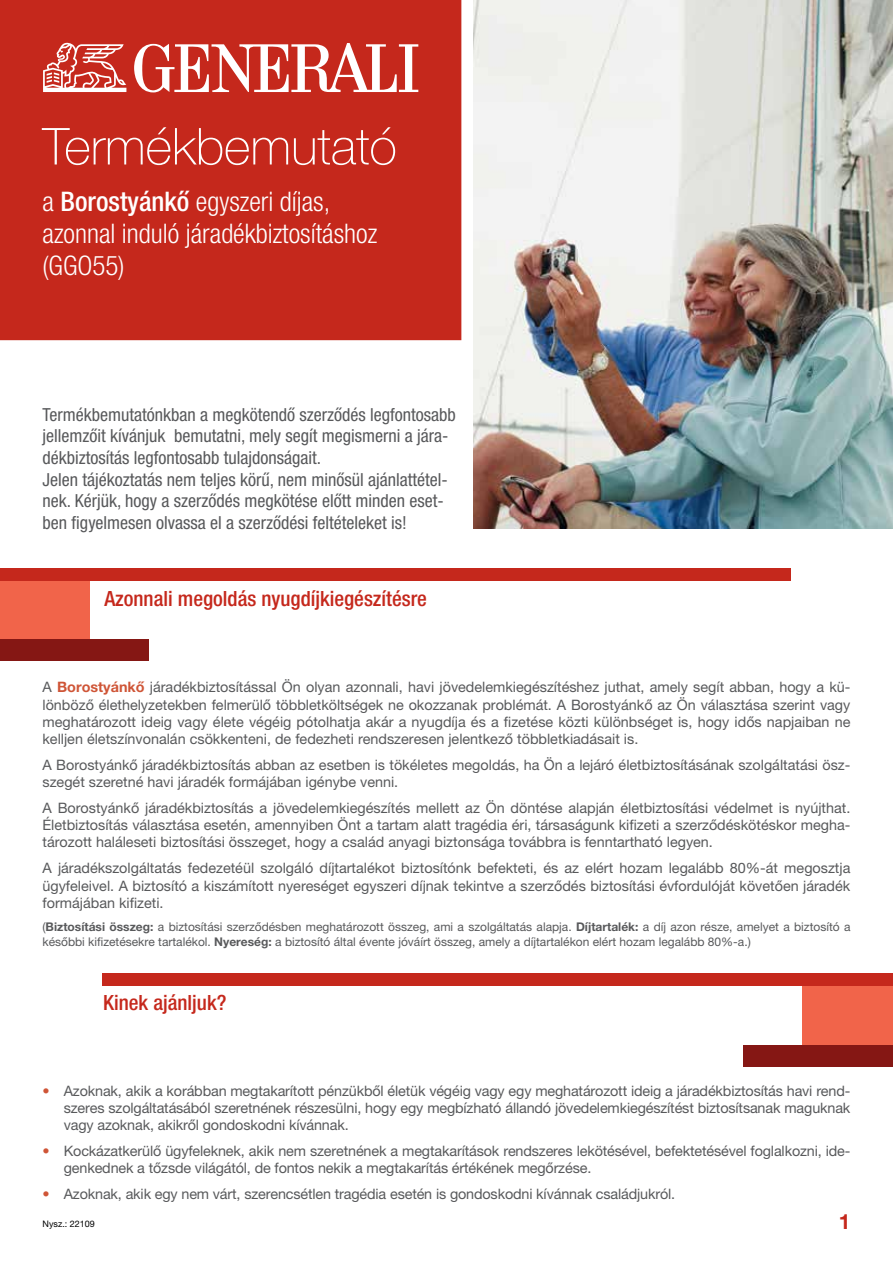
<style>
.page{position:relative;width:893px;height:1263px;background:#fff}
.page>*{position:absolute;margin:0;border:0;box-sizing:border-box;transform-origin:0 0}
.t1{font:100 51px "Helvetica Neue LT Pro";color:#fff}
.t2{font:300 condensed 27px/32.4px "Helvetica Neue LT Pro";color:#fff}
.t3{font:500 condensed 21px "Helvetica Neue LT Pro";color:#c5281c}
.t4{font:700 21px "Helvetica Neue LT Pro";color:#c5281c}
.t5{font:condensed 18px/21.6px "Helvetica Neue LT Pro";color:#58595b}
.t6{font:14.4px/17.2px "Helvetica Neue LT Pro";letter-spacing:-.01em;color:#58595b;text-align:justify}
.t7{font:12px/15px "Helvetica Neue LT Pro";color:#58595b}
.t8{font:9px "Helvetica Neue LT Pro";color:#000}
.s1{font-weight:500}
.s2{font-weight:700;color:#cf5537}
.s3{font-weight:700}
.s4{color:#cf5537}
</style>
<div class="page">
<div style="left:0;top:0;width:461px;height:340px;background:#c5281c"></div>
<div style="left:0;top:114px;width:425px;height:65px;background:#c5281c"></div>
<div style="left:0;top:191px;width:425px;height:117px;background:#c5281c"></div>
<div style="left:0;top:581px;width:89px;height:59px;background:#f1644a"></div>
<div style="left:0;top:568px;width:791px;height:13px;background:#c5281c"></div>
<div style="left:0;top:639px;width:149px;height:22px;background:#851714"></div>
<svg style="left:43px;top:43px;width:375px;height:49px"></svg>
<img style="left:473px;top:0;width:420px;height:528px">
<div style="left:802px;top:984px;width:91px;height:64px;background:#f1644a"></div>
<div style="left:102px;top:973px;width:791px;height:12px;background:#c5281c"></div>
<div style="left:744px;top:1045px;width:149px;height:21px;background:#851714"></div>
<h1 class="t1" style="left:43px;top:117px;width:356px">Termékbemutató</h1>
<h2 class="t2" style="left:43px;top:185px;width:336px">a <span class="s1">Borostyánkő</span> egyszeri díjas, azonnal induló járadékbiztosításhoz (GGO55)</h2>
<p class="t5" style="left:43px;top:403px;width:415px">Termékbemutatónkban a megkötendő szerződés legfontosabb jellemzőit kívánjuk bemutatni, mely segít megismerni a jára&shy;dékbiztosítás legfontosabb tulajdonságait.<br>Jelen tájékoztatás nem teljes körű, nem minősül ajánlattétel&shy;nek. Kérjük, hogy a szerződés megkötése előtt minden eset&shy;ben figyelmesen olvassa el a szerződési feltételeket is!</p>
<h3 class="t3" style="left:104px;top:585px;width:324px">Azonnali megoldás nyugdíjkiegészítésre</h3>
<p class="t6" style="left:43px;top:678px;width:809px">A <span class="s2">Borostyánkő</span> járadékbiztosítással Ön olyan azonnali, havi jövedelemkiegészítéshez juthat, amely segít abban, hogy a kü&shy;lönböző élethelyzetekben felmerülő többletköltségek ne okozzanak problémát. A Borostyánkő az Ön választása szerint vagy meghatározott ideig vagy élete végéig pótolhatja akár a nyugdíja és a fizetése közti különbséget is, hogy idős napjaiban ne kelljen életszínvonalán csökkenteni, de fedezheti rendszeresen jelentkező többletkiadásait is.</p>
<p class="t6" style="left:43px;top:756px;width:809px">A Borostyánkő járadékbiztosítás abban az esetben is tökéletes megoldás, ha Ön a lejáró életbiztosításának szolgáltatási ös - szegét szeretné havi járadék formájában igénybe venni.</p>
<p class="t6" style="left:43px;top:799px;width:809px">A Borostyánkő járadékbiztosítás a jövedelemkiegészítés mellett az Ön döntése alapján életbiztosítási védelmet is nyújthat.<br>Életbiztosítás választása esetén, amennyiben Önt a tartam alatt tragédia éri, társaságunk kifizeti a szerződéskötéskor megha&shy;tározott haláleseti biztosítási összeget, hogy a család anyagi biztonsága továbbra is fenntartható legyen.</p>
<p class="t6" style="left:43px;top:859px;width:809px">A járadékszolgáltatás fedezetéül szolgáló díjtartalékot biztosítónk befekteti, és az elért hozam legalább 80%-át megosztja ügyfeleivel. A biztosító a kiszámított nyereséget egyszeri díjnak tekintve a szerződés biztosítási évfordulóját követően járadék formájában kifizeti.</p>
<p class="t7" style="left:43px;top:919px;width:809px">(<span class="s3">Biztosítási összeg:</span> a biztosítási szerződésben meghatározott összeg, ami a szolgáltatás alapja. <span class="s3">Díjtartalék:</span> a díj azon része, amelyet a biztosító a későbbi kifizetésekre tartalékol. <span class="s3">Nyereség:</span> a biztosító által évente jóváírt összeg, amely a díjtartalékon elért hozam legalább 80%-a.)</p>
<h3 class="t3" style="left:103px;top:990px;width:125px">Kinek ajánljuk?</h3>
<p class="t6" style="left:64px;top:1082px;width:788px;text-indent:-21px"><span class="s4">•</span> Azoknak, akik a korábban megtakarított pénzükből életük végéig vagy egy meghatározott ideig a járadékbiztosítás havi rend&shy;szeres szolgáltatásából szeretnének részesülni, hogy egy megbízható állandó jövedelemkiegészítést biztosítsanak maguknak vagy azoknak, akikről gondoskodni kívánnak.</p>
<p class="t6" style="left:64px;top:1142px;width:788px;text-indent:-21px"><span class="s4">•</span> Kockázatkerülő ügyfeleknek, akik nem szeretnének a megtakarítások rendszeres lekötésével, befektetésével foglalkozni, ide&shy;genkednek a tőzsde világától, de fontos nekik a megtakarítás értékének megőrzése.</p>
<p class="t6" style="left:43px;top:1185px;width:634px"><span class="s4">•</span> Azoknak, akik egy nem várt, szerencsétlen tragédia esetén is gondoskodni kívánnak családjukról.</p>
<p class="t8" style="left:43px;top:1218px;width:54px">Nysz.: 22109</p>
<h3 class="t4" style="left:839px;top:1209px;width:13px">1</h3>
</div>
